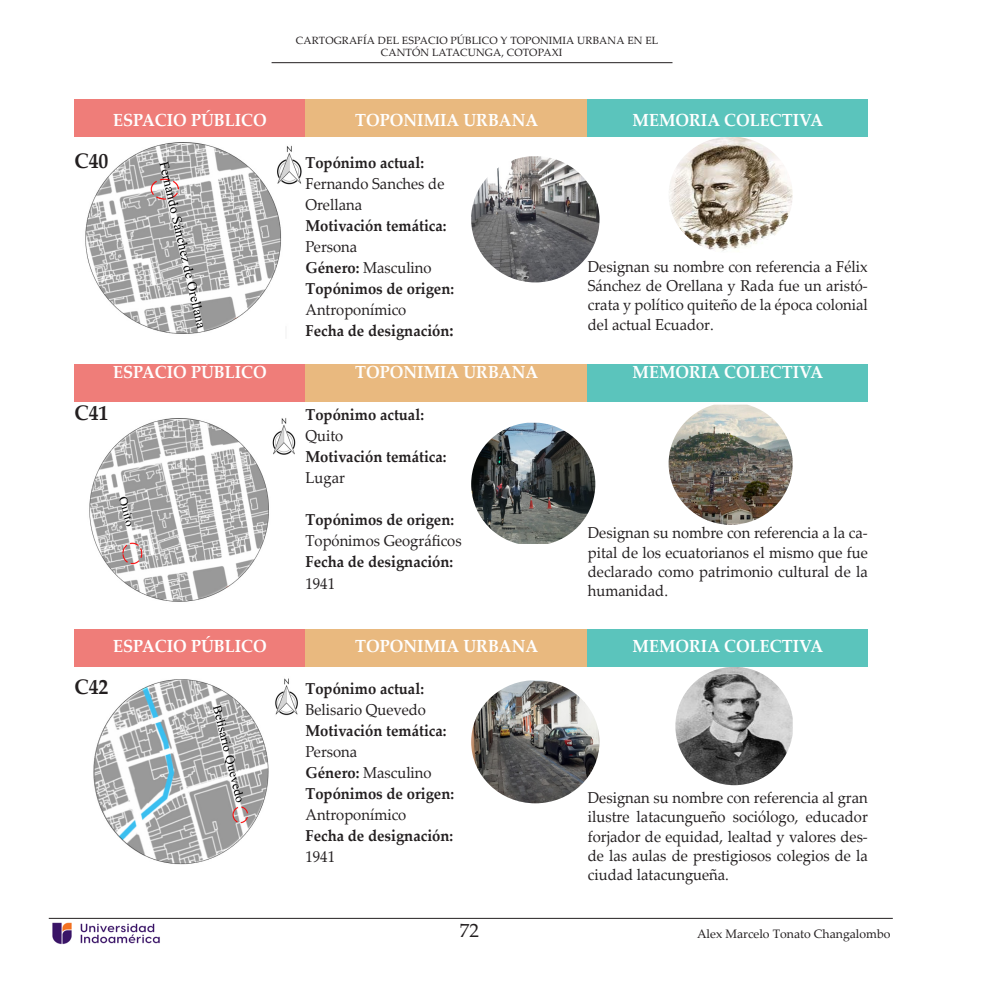
<style>
.page{position:relative;width:993px;height:993px;background:#fff}
.page>*{position:absolute;margin:0;border:0;box-sizing:border-box;transform-origin:0 0}
.t1{font:700 21px "Palatino Linotype";color:#231f20;scale:.94 1}
.t2{font:19.25px "Palatino Linotype";color:#231f20}
.t3{font:700 17.5px "Palatino Linotype";color:#fff;scale:.94 1}
.t4{font:15.75px/19.2px "Palatino Linotype";color:#231f20;text-align:justify;scale:.94 1}
.t5{font:700 15.75px "Palatino Linotype";color:#231f20;scale:.94 1}
.t6{font:12.25px "Palatino Linotype";color:#231f20}
.t7{font:10.5px/12.6px "Palatino Linotype";letter-spacing:.01em;color:#231f20}
.s1{font-weight:700}
.s2{font-size:17.5px}
</style>
<div class="page">
<img style="left:52px;top:922px;width:108px;height:22px">
<hr style="left:271px;top:62px;width:401px;height:1px;background:#231f20">
<hr style="left:49px;top:917px;width:843px;height:1px;background:#231f20">
<img style="left:675px;top:666px;width:117px;height:119px">
<img style="left:668px;top:404px;width:124px;height:120px">
<img style="left:668px;top:136px;width:124px;height:115px">
<img style="left:471px;top:680px;width:128px;height:123px">
<img style="left:471px;top:422px;width:124px;height:121px">
<img style="left:471px;top:156px;width:128px;height:126px">
<img style="left:93px;top:678px;width:205px;height:187px">
<img style="left:89px;top:418px;width:207px;height:184px">
<img style="left:85px;top:142px;width:217px;height:192px">
<div style="left:74px;top:99px;width:231px;height:37px;background:#ef7d79"></div>
<div style="left:305px;top:99px;width:282px;height:37px;background:#e9b97f"></div>
<div style="left:587px;top:99px;width:280px;height:37px;background:#5bc4bc"></div>
<div style="left:74px;top:364px;width:231px;height:37px;background:#ef7d79"></div>
<div style="left:305px;top:364px;width:282px;height:37px;background:#e9b97f"></div>
<div style="left:587px;top:364px;width:280px;height:37px;background:#5bc4bc"></div>
<div style="left:74px;top:628px;width:231px;height:38px;background:#ef7d79"></div>
<div style="left:305px;top:628px;width:282px;height:38px;background:#e9b97f"></div>
<div style="left:587px;top:628px;width:280px;height:38px;background:#5bc4bc"></div>
<p class="t3" style="left:113px;top:108px;width:165px">ESPACIO PÚBLICO</p>
<p class="t1" style="left:74px;top:146px;width:38px">C40</p>
<p class="t3" style="left:113px;top:360px;width:165px">ESPACIO PÚBLICO</p>
<p class="t1" style="left:74px;top:398px;width:38px">C41</p>
<p class="t3" style="left:113px;top:633px;width:165px">ESPACIO PÚBLICO</p>
<p class="t1" style="left:74px;top:671px;width:38px">C42</p>
<p class="t7" style="left:381px;top:34px;width:279px;text-indent:-85px">CARTOGRAFÍA DEL ESPACIO PÚBLICO Y TOPONIMIA URBANA EN EL<br>CANTÓN LATACUNGA, COTOPAXI</p>
<p class="t3" style="left:355px;top:108px;width:196px">TOPONIMIA URBANA</p>
<p class="t3" style="left:632px;top:108px;width:204px">MEMORIA COLECTIVA</p>
<p class="t5" style="left:305px;top:151px;width:128px">Topónimo actual:</p>
<p class="t4" style="left:305px;top:173px;width:149px">Fernando Sanches de</p>
<p class="t4" style="left:305px;top:194px;width:62px">Orellana</p>
<p class="t5" style="left:305px;top:214px;width:152px">Motivación temática:</p>
<p class="t4" style="left:305px;top:236px;width:57px">Persona</p>
<p class="t4" style="left:305px;top:257px;width:136px"><span class="s1">Género:</span> Masculino</p>
<p class="t5" style="left:305px;top:277px;width:159px">Topónimos de origen:</p>
<p class="t4" style="left:305px;top:299px;width:109px">Antroponímico</p>
<p class="t5" style="left:305px;top:319px;width:159px">Fecha de designación<span class="s2">:</span></p>
<p class="t4" style="left:587px;top:256px;width:299px">Designan su nombre con referencia a Félix Sánchez de Orellana y Rada fue un aristó&shy;crata y político quiteño de la época colonial del actual Ecuador.</p>
<p class="t3" style="left:355px;top:360px;width:196px">TOPONIMIA URBANA</p>
<p class="t3" style="left:632px;top:360px;width:204px">MEMORIA COLECTIVA</p>
<p class="t5" style="left:305px;top:403px;width:128px">Topónimo actual:</p>
<p class="t4" style="left:305px;top:425px;width:42px">Quito</p>
<p class="t5" style="left:305px;top:445px;width:152px">Motivación temática:</p>
<p class="t4" style="left:305px;top:467px;width:43px">Lugar</p>
<p class="t5" style="left:305px;top:508px;width:159px">Topónimos de origen:</p>
<p class="t4" style="left:305px;top:530px;width:168px">Topónimos Geográficos</p>
<p class="t5" style="left:305px;top:550px;width:159px">Fecha de designación:</p>
<p class="t4" style="left:305px;top:572px;width:33px">1941</p>
<p class="t4" style="left:587px;top:522px;width:299px">Designan su nombre con referencia a la ca&shy;pital de los ecuatorianos el mismo que fue declarado como patrimonio cultural de la humanidad.</p>
<p class="t3" style="left:355px;top:633px;width:196px">TOPONIMIA URBANA</p>
<p class="t3" style="left:632px;top:633px;width:204px">MEMORIA COLECTIVA</p>
<p class="t5" style="left:305px;top:676px;width:128px">Topónimo actual:</p>
<p class="t4" style="left:305px;top:698px;width:130px">Belisario Quevedo</p>
<p class="t5" style="left:305px;top:718px;width:152px">Motivación temática:</p>
<p class="t4" style="left:305px;top:740px;width:57px">Persona</p>
<p class="t4" style="left:305px;top:761px;width:136px"><span class="s1">Género:</span> Masculino</p>
<p class="t5" style="left:305px;top:781px;width:159px">Topónimos de origen:</p>
<p class="t4" style="left:305px;top:803px;width:109px">Antroponímico</p>
<p class="t5" style="left:305px;top:823px;width:159px">Fecha de designación:</p>
<p class="t4" style="left:305px;top:845px;width:33px">1941</p>
<p class="t4" style="left:587px;top:787px;width:299px">Designan su nombre con referencia al gran ilustre latacungueño sociólogo, educador forjador de equidad, lealtad y valores des&shy;de las aulas de prestigiosos colegios de la ciudad latacungueña.</p>
<p class="t2" style="left:460px;top:916px;width:21px">72</p>
<p class="t6" style="left:696px;top:924px;width:195px">Alex Marcelo Tonato Changalombo</p>
</div>
